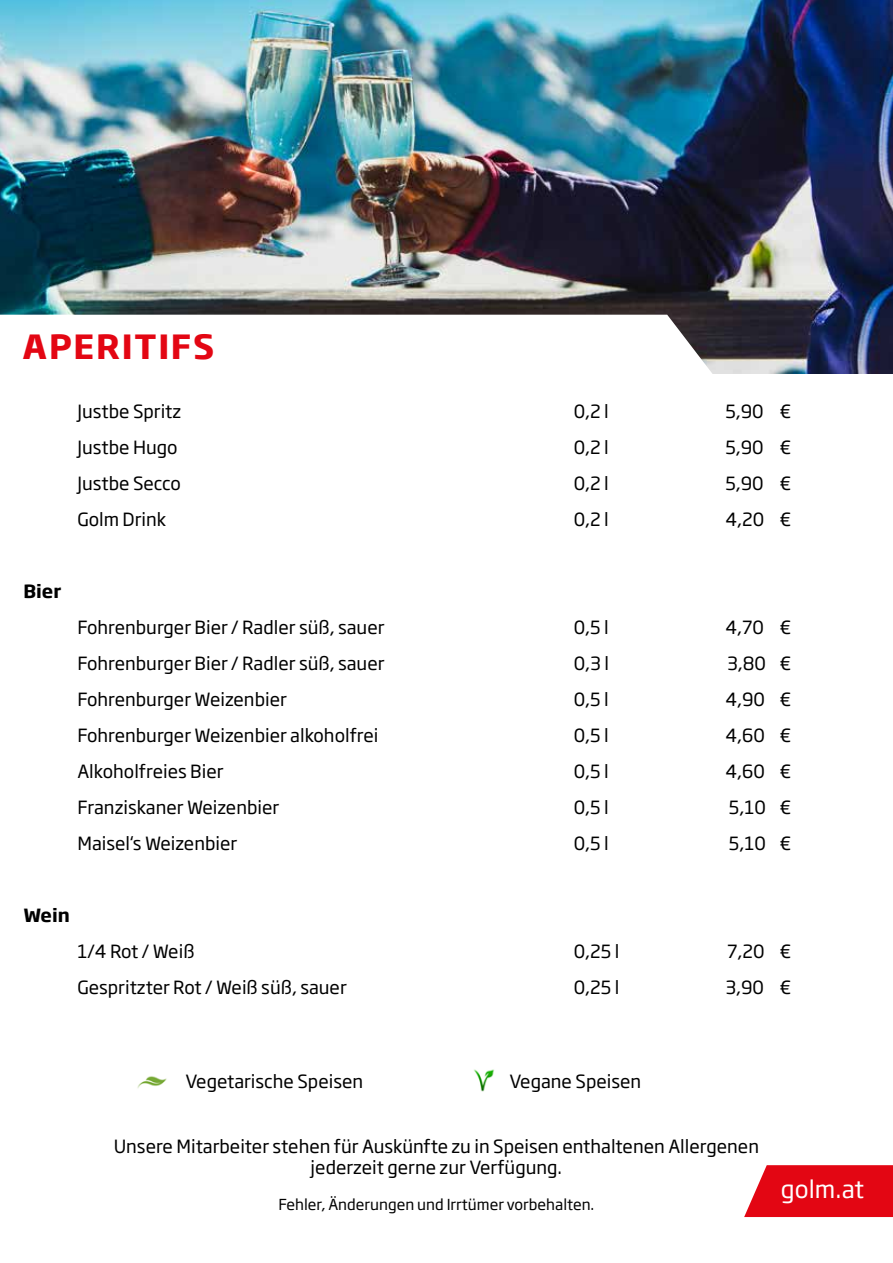
<style>
.page{position:relative;width:893px;height:1263px;background:#fff}
.page>*{position:absolute;margin:0;border:0;box-sizing:border-box;transform-origin:0 0}
.t1{font:700 33px "Soho Gothic Pro";letter-spacing:.055em;color:#e30613}
.t2{font:24px "Soho Gothic Pro";letter-spacing:.005em;color:#fff}
.t3{font:18px/21.6px "Soho Gothic Pro";color:#000;text-align:center}
.t4{font:700 18px "Soho Gothic Pro";color:#000}
.t5{font:15px "Soho Gothic Pro";color:#000}
</style>
<div class="page">
<img style="left:0;top:0;width:893px;height:373px">
<svg style="left:0;top:315px;width:850px;height:59px"></svg>
<img style="left:474px;top:1069px;width:20px;height:23px">
<img style="left:137px;top:1076px;width:30px;height:12px">
<svg style="left:744px;top:1165px;width:149px;height:52px;background:#e51925"></svg>
<h1 class="t1" style="left:23px;top:320px;width:194px">APERITIFS</h1>
<p class="t3" style="left:77px;top:400px;width:105px">Justbe Spritz</p>
<p class="t3" style="left:574px;top:400px;width:37px">0,2 l</p>
<p class="t3" style="left:725px;top:400px;width:68px">5,90 €</p>
<p class="t3" style="left:77px;top:436px;width:102px">Justbe Hugo</p>
<p class="t3" style="left:574px;top:436px;width:37px">0,2 l</p>
<p class="t3" style="left:725px;top:436px;width:68px">5,90 €</p>
<p class="t3" style="left:77px;top:472px;width:105px">Justbe Secco</p>
<p class="t3" style="left:574px;top:472px;width:37px">0,2 l</p>
<p class="t3" style="left:725px;top:472px;width:68px">5,90 €</p>
<p class="t3" style="left:77px;top:508px;width:90px">Golm Drink</p>
<p class="t3" style="left:574px;top:508px;width:37px">0,2 l</p>
<p class="t3" style="left:725px;top:508px;width:68px">4,20 €</p>
<p class="t4" style="left:23px;top:577px;width:39px">Bier</p>
<p class="t3" style="left:77px;top:616px;width:309px">Fohrenburger Bier / Radler süß, sauer</p>
<p class="t3" style="left:574px;top:616px;width:37px">0,5 l</p>
<p class="t3" style="left:725px;top:616px;width:68px">4,70 €</p>
<p class="t3" style="left:77px;top:652px;width:309px">Fohrenburger Bier / Radler süß, sauer</p>
<p class="t3" style="left:574px;top:652px;width:37px">0,3 l</p>
<p class="t3" style="left:727px;top:652px;width:66px">3,80 €</p>
<p class="t3" style="left:77px;top:688px;width:211px">Fohrenburger Weizenbier</p>
<p class="t3" style="left:574px;top:688px;width:37px">0,5 l</p>
<p class="t3" style="left:725px;top:688px;width:68px">4,90 €</p>
<p class="t3" style="left:77px;top:724px;width:303px">Fohrenburger Weizenbier alkoholfrei</p>
<p class="t3" style="left:574px;top:724px;width:37px">0,5 l</p>
<p class="t3" style="left:725px;top:724px;width:68px">4,60 €</p>
<p class="t3" style="left:77px;top:760px;width:148px">Alkoholfreies Bier</p>
<p class="t3" style="left:574px;top:760px;width:37px">0,5 l</p>
<p class="t3" style="left:725px;top:760px;width:68px">4,60 €</p>
<p class="t3" style="left:77px;top:796px;width:203px">Franziskaner Weizenbier</p>
<p class="t3" style="left:574px;top:796px;width:37px">0,5 l</p>
<p class="t3" style="left:729px;top:796px;width:64px">5,10 €</p>
<p class="t3" style="left:77px;top:832px;width:161px">Maisel‘s Weizenbier</p>
<p class="t3" style="left:574px;top:832px;width:37px">0,5 l</p>
<p class="t3" style="left:729px;top:832px;width:64px">5,10 €</p>
<p class="t4" style="left:23px;top:901px;width:48px">Wein</p>
<p class="t3" style="left:77px;top:940px;width:119px">1/4 Rot / Weiß</p>
<p class="t3" style="left:574px;top:940px;width:47px">0,25 l</p>
<p class="t3" style="left:727px;top:940px;width:66px">7,20 €</p>
<p class="t3" style="left:77px;top:976px;width:271px">Gespritzter Rot / Weiß süß, sauer</p>
<p class="t3" style="left:574px;top:976px;width:47px">0,25 l</p>
<p class="t3" style="left:725px;top:976px;width:68px">3,90 €</p>
<p class="t3" style="left:185px;top:1069px;width:179px">Vegetarische Speisen</p>
<p class="t3" style="left:509px;top:1069px;width:133px">Vegane Speisen</p>
<p class="t3" style="left:114px;top:1134px;width:647px">Unsere Mitarbeiter stehen für Auskünfte zu in Speisen enthaltenen Allergenen jederzeit gerne zur Verfügung.</p>
<p class="t5" style="left:278px;top:1193px;width:318px">Fehler, Änderungen und Irrtümer vorbehalten.</p>
<h2 class="t2" style="left:781px;top:1171px;width:85px">golm.at</h2>
</div>
